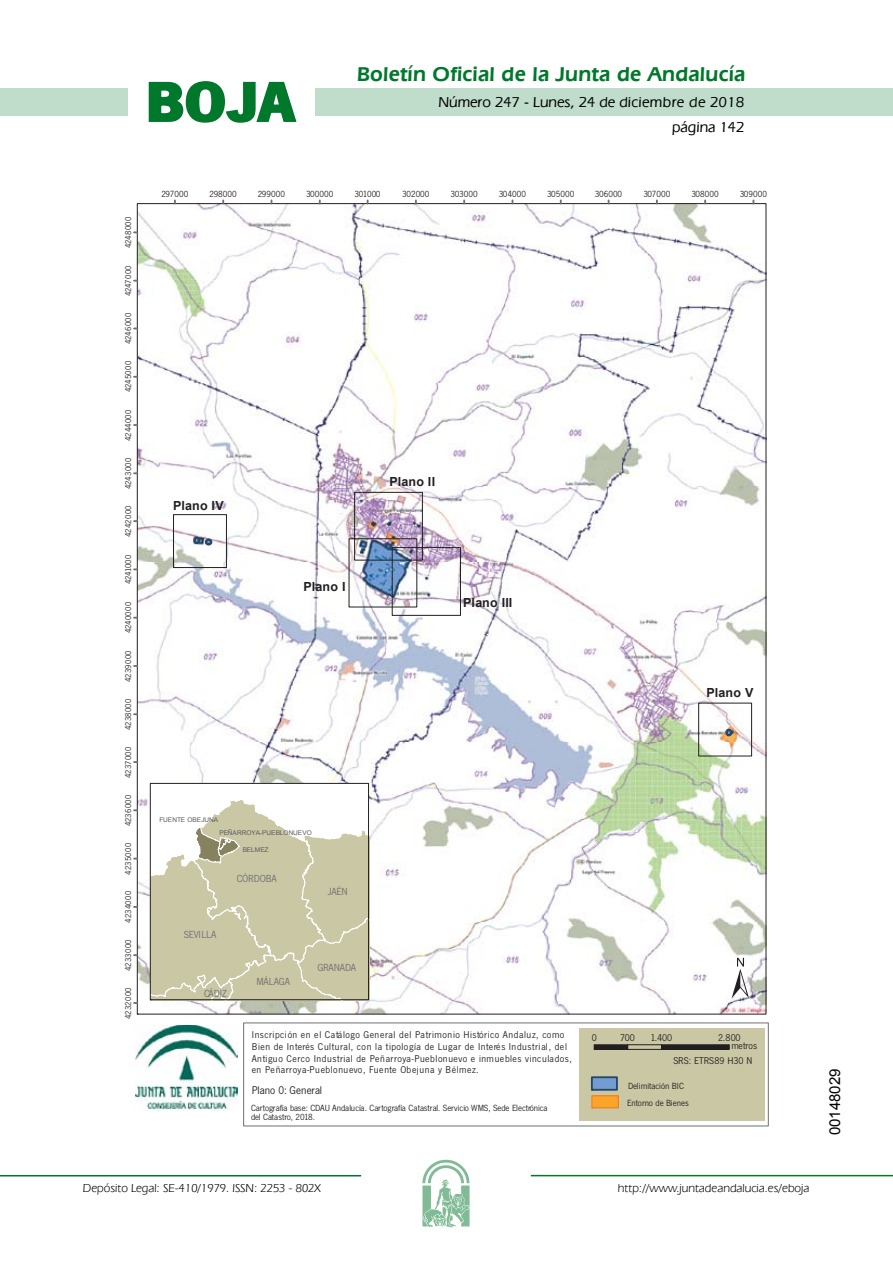
<style>
.page{position:relative;width:893px;height:1263px;background:#fff}
.page>*{position:absolute;margin:0;border:0;box-sizing:border-box;transform-origin:0 0}
.t1{font:700 57.75px "News Got T";color:#00782c;scale:1.14 1}
.t2{font:57.6px "ESRI North";color:#231f20}
.t3{font:600 21px "Eras IT Cby BT";letter-spacing:.01em;color:#00782c}
.t4{font:500 15px/24.5px "Eras IT Cby BT";color:#000;text-align:right}
.t5{font:15px "Arial";color:#000}
.t6{font:700 12.6px "Arial";letter-spacing:.02em;color:#231f20}
.t7{font:12px "Eras IT Cby BT";color:#000}
.t8{font:11.55px "News Got T";letter-spacing:.005em;color:#231f20}
.t9{font:10.65px "News Got T";letter-spacing:-.01em;color:#6e7072}
.t10{font:10.2px/11.6px "News Got T";letter-spacing:.045em;color:#231f20}
.t11{font:10.2px "News Got T";letter-spacing:.01em;color:#231f20}
.t12{font:10.2px/8.9px "News Got T";letter-spacing:-.02em;color:#231f20}
.t13{font:9.3px/8.9px "News Got T";letter-spacing:.005em;color:#231f20}
.t14{font:8.85px "News Got T";letter-spacing:.035em;color:#231f20}
.t15{font:8.85px "News Got T";letter-spacing:-.02em;color:#231f20}
.t16{font:8.85px "News Got T";letter-spacing:.005em;color:#231f20}
.t17{font:6.45px "Arial";letter-spacing:-.01em;color:#595a5c}
</style>
<div class="page">
<div style="left:315px;top:88px;width:577px;height:28px;background:#bfddca"></div>
<div style="left:0;top:88px;width:128px;height:28px;background:#bfddca"></div>
<hr style="left:0;top:1175px;width:361px;height:2px;background:#00782c">
<svg style="left:422px;top:1159px;width:47px;height:68px"></svg>
<hr style="left:531px;top:1175px;width:361px;height:1px;background:#00782c">
<svg style="left:148px;top:81px;width:149px;height:42px"></svg>
<div style="left:579px;top:1028px;width:185px;height:92px;background:#cac7a5"></div>
<img style="left:139px;top:205px;width:625px;height:808px">
<hr style="left:594px;top:1045px;width:33px;height:4px;background:#231f20">
<div style="left:593px;top:1044px;width:35px;height:6px;border:1px solid #231f20"></div>
<div style="left:627px;top:1044px;width:35px;height:6px;border:1px solid #231f20"></div>
<hr style="left:661px;top:1045px;width:68px;height:4px;background:#231f20">
<div style="left:661px;top:1044px;width:68px;height:6px;border:1px solid #231f20"></div>
<div style="left:150px;top:783px;width:218px;height:217px;background:#fff"></div>
<svg style="left:150px;top:799px;width:219px;height:201px"></svg>
<img style="left:135px;top:1026px;width:102px;height:85px">
<div style="left:592px;top:1077px;width:25px;height:13px;background:#739dd2"></div>
<div style="left:591px;top:1076px;width:27px;height:15px;border:2px solid #274867"></div>
<svg style="left:172px;top:514px;width:55px;height:54px"></svg>
<svg style="left:697px;top:702px;width:55px;height:55px"></svg>
<img style="left:348px;top:491px;width:113px;height:125px">
<div style="left:592px;top:1096px;width:26px;height:12px;background:#faa429"></div>
<div style="left:591px;top:1095px;width:27px;height:13px;border:1px solid #f47621"></div>
<h1 class="t1" style="left:145px;top:68px;width:133px">BOJA</h1>
<h3 class="t3" style="left:357px;top:62px;width:390px">Boletín Oficial de la Junta de Andalucía</h3>
<h3 class="t4" style="left:438px;top:90px;width:307px">Número 247 - Lunes, 24 de diciembre de 2018 página 142</h3>
<p class="t14" style="left:123px;top:248px;width:33px;rotate:-90deg">4248000</p>
<p class="t16" style="left:123px;top:296px;width:32px;rotate:-90deg">4247000</p>
<p class="t14" style="left:123px;top:344px;width:33px;rotate:-90deg">4246000</p>
<p class="t14" style="left:123px;top:392px;width:33px;rotate:-90deg">4245000</p>
<p class="t14" style="left:123px;top:441px;width:33px;rotate:-90deg">4244000</p>
<p class="t14" style="left:123px;top:489px;width:33px;rotate:-90deg">4243000</p>
<p class="t14" style="left:123px;top:537px;width:33px;rotate:-90deg">4242000</p>
<p class="t15" style="left:123px;top:584px;width:31px;rotate:-90deg">4241000</p>
<p class="t14" style="left:123px;top:633px;width:33px;rotate:-90deg">4240000</p>
<p class="t14" style="left:123px;top:682px;width:33px;rotate:-90deg">4239000</p>
<p class="t14" style="left:123px;top:730px;width:33px;rotate:-90deg">4238000</p>
<p class="t14" style="left:123px;top:778px;width:33px;rotate:-90deg">4237000</p>
<p class="t14" style="left:123px;top:826px;width:33px;rotate:-90deg">4236000</p>
<p class="t14" style="left:123px;top:875px;width:33px;rotate:-90deg">4235000</p>
<p class="t14" style="left:123px;top:923px;width:33px;rotate:-90deg">4234000</p>
<p class="t14" style="left:123px;top:971px;width:33px;rotate:-90deg">4233000</p>
<p class="t14" style="left:123px;top:1019px;width:33px;rotate:-90deg">4232000</p>
<p class="t13" style="left:161px;top:190px;width:28px">297000</p>
<p class="t13" style="left:209px;top:190px;width:29px">298000</p>
<p class="t13" style="left:258px;top:190px;width:29px">299000</p>
<p class="t13" style="left:306px;top:190px;width:29px">300000</p>
<p class="t13" style="left:354px;top:190px;width:27px">301000</p>
<p class="t13" style="left:402px;top:190px;width:29px">302000</p>
<p class="t13" style="left:450px;top:190px;width:29px">303000</p>
<p class="t13" style="left:499px;top:190px;width:29px">304000</p>
<p class="t13" style="left:547px;top:190px;width:29px">305000</p>
<p class="t13" style="left:595px;top:190px;width:29px">306000</p>
<p class="t13" style="left:643px;top:190px;width:28px">307000</p>
<p class="t13" style="left:691px;top:190px;width:29px">308000</p>
<p class="t13" style="left:739px;top:190px;width:29px">309000</p>
<p class="t6" style="left:173px;top:497px;width:52px">Plano IV</p>
<p class="t6" style="left:303px;top:578px;width:44px">Plano I</p>
<p class="t6" style="left:389px;top:473px;width:47px">Plano II</p>
<p class="t6" style="left:463px;top:595px;width:50px">Plano III</p>
<p class="t6" style="left:706px;top:684px;width:48px">Plano V</p>
<p class="t17" style="left:160px;top:816px;width:60px">FUENTE OBEJUNA</p>
<p class="t17" style="left:219px;top:828px;width:94px">PEÑARROYA-PUEBLONUEVO</p>
<p class="t17" style="left:243px;top:845px;width:27px">BELMEZ</p>
<p class="t9" style="left:237px;top:872px;width:41px">CÓRDOBA</p>
<p class="t9" style="left:327px;top:885px;width:22px">JAÉN</p>
<p class="t9" style="left:184px;top:928px;width:34px">SEVILLA</p>
<p class="t9" style="left:204px;top:987px;width:24px">CÁDIZ</p>
<p class="t9" style="left:256px;top:975px;width:35px">MÁLAGA</p>
<p class="t9" style="left:317px;top:961px;width:40px">GRANADA</p>
<p class="t10" style="left:252px;top:1029px;width:321px">Inscripción en el Catálogo General del Patrimonio Histórico Andaluz, como Bien de Interés Cultural, con la tipología de Lugar de Interés Industrial, del Antiguo Cerco Industrial de Peñarroya-Pueblonuevo e inmuebles vinculados, en Peñarroya-Pueblonuevo, Fuente Obejuna y Bélmez.</p>
<p class="t13" style="left:251px;top:1103px;width:298px">Cartografía base: CDAU Andalucía. Cartografía Catastral. Servicio WMS, Sede Electrónica del Catastro, 2018.</p>
<p class="t8" style="left:252px;top:1083px;width:71px">Plano 0: General</p>
<h2 class="t2" style="left:731px;top:945px;width:19px">±</h2>
<p class="t10" style="left:592px;top:1031px;width:7px">0</p>
<p class="t10" style="left:620px;top:1031px;width:16px">700</p>
<p class="t10" style="left:650px;top:1031px;width:23px">1.400</p>
<p class="t12" style="left:731px;top:1033px;width:27px;text-indent:-13px">2.800 metros</p>
<p class="t11" style="left:673px;top:1055px;width:80px">SRS: ETRS89 H30 N</p>
<p class="t13" style="left:628px;top:1082px;width:58px">Delimitación BIC</p>
<p class="t13" style="left:627px;top:1099px;width:63px">Entorno de Bienes</p>
<p class="t7" style="left:83px;top:1181px;width:239px">Depósito Legal: SE-410/1979. ISSN: 2253 - 802X</p>
<p class="t7" style="left:618px;top:1181px;width:193px">http://www.juntadeandalucia.es/eboja</p>
<h3 class="t5" style="left:825px;top:1135px;width:68px;rotate:-90deg">00148029</h3>
</div>
